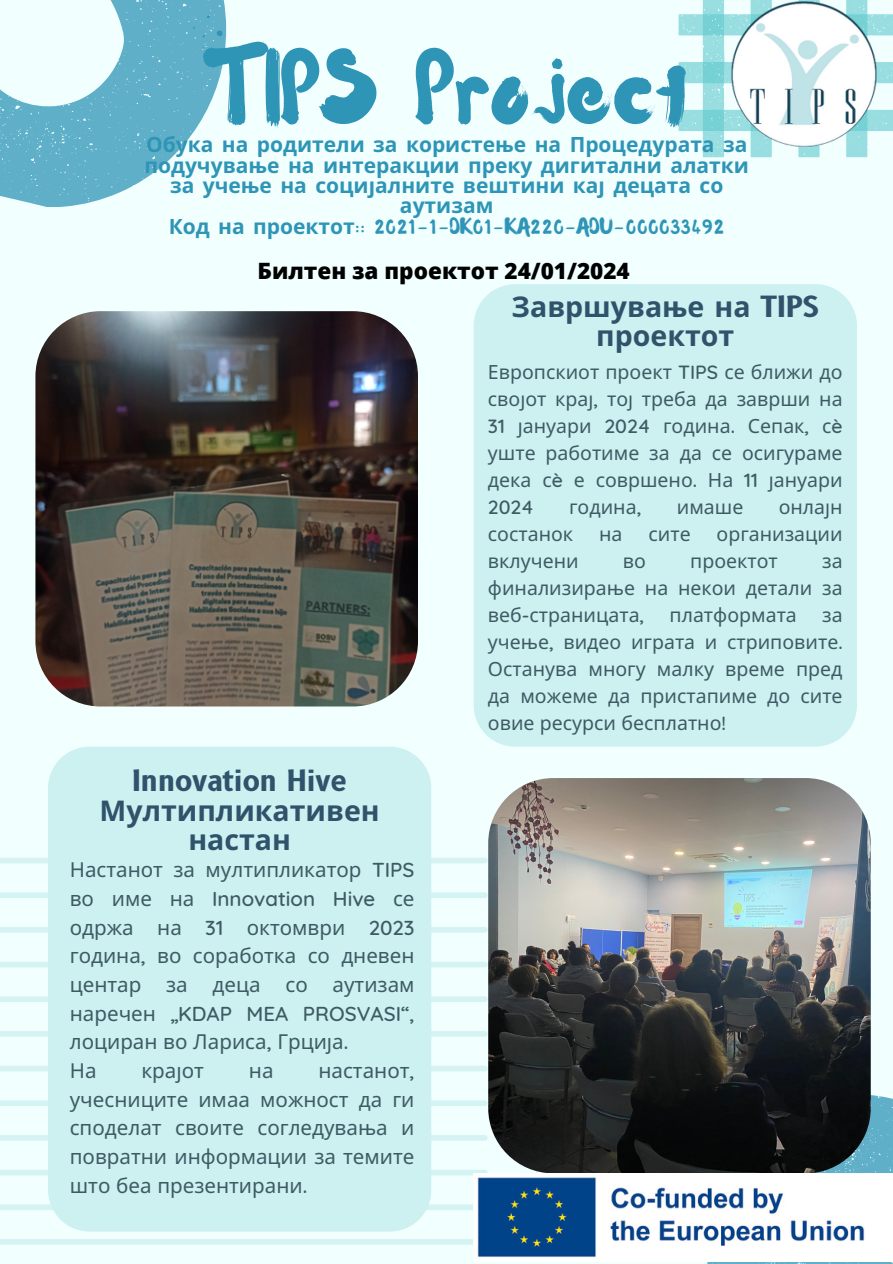
<style>
.page{position:relative;width:893px;height:1264px;background:#fff}
.page>*{position:absolute;margin:0;border:0;box-sizing:border-box;transform-origin:0 0}
.t1{font:96px "Waterlily";color:#2f95b6}
.t2{font:700 28.5px/29.2px "Noto Sans";color:#30526a;text-align:center}
.t3{font:800 22.5px "Open Sans";color:#000}
.t4{font:700 21px/20.2px "Noto Sans";color:#2f95b6;text-align:center}
.t5{font:20.55px/28.7px "Noto Sans";color:#3e5b64}
.t6{font:19.5px/27px "Noto Sans";color:#3e5b64;text-align:justify}
.s1{font-family:"Waterlily";font-weight:400}
.s2{font-family:"B612"}
.s3{font-family:"Quicksand";font-weight:500}
</style>
<div class="page">
<div style="left:0;top:0;width:892px;height:1263px;background:#f1ffff"></div>
<svg style="left:707px;top:1094px;width:185px;height:169px;background:#6cb2c8"></svg>
<svg style="left:0;top:0;width:226px;height:207px;fill:#5fafc8"></svg>
<svg style="left:0;top:857px;width:487px;height:405px"></svg>
<svg style="left:678px;top:0;width:214px;height:157px"></svg>
<div style="left:48px;top:746px;width:383px;height:485px;background:#cdf0f1"></div>
<div style="left:473px;top:284px;width:383px;height:462px;background:#cdf0f1"></div>
<img style="left:35px;top:311px;width:383px;height:395px;border-radius:65px">
<img style="left:731px;top:2px;width:145px;height:145px">
<img style="left:488px;top:778px;width:382px;height:395px;border-radius:65px">
<img style="left:473px;top:1173px;width:419px;height:88px">
<h2 class="t1" style="left:207px;top:28px;width:481px">TIPS Project</h2>
<h2 class="t4" style="left:144px;top:134px;width:606px">Обука на родители за користење на Процедурата за подучување на интеракции преку дигитални алатки за учење на социјалните вештини кај децата со аутизам<br>Код на проектот<span class="s1">:: 2021-1-DK01-KA220-ADU-000033492</span></h2>
<p class="t3" style="left:257px;top:254px;width:374px">Билтен за проектот 24/01/2024</p>
<p class="t2" style="left:511px;top:291px;width:309px">Завршување на <span class="s2">TIPS </span>проектот</p>
<h2 class="t2" style="left:100px;top:765px;width:281px"><span class="s2">Innovation Hive<br></span>Мултипликативен настан</h2>
<h1 class="t5" style="left:70px;top:855px;width:346px">Настанот за мултипликатор <span class="s3">TIPS </span>во име на <span class="s3">Innovation Hive</span> се одржа на <span class="s3">31</span> октомври <span class="s3">2023 </span>година<span class="s3">,</span> во соработка со дневен центар за деца со аутизам наречен <span class="s3">„KDAP MEA PROSVASI“, </span>лоциран во Лариса<span class="s3">,</span> Грција<span class="s3">.<br></span>На</h1>
<h1 class="t5" style="left:70px;top:1055px;width:346px;text-align:justify;text-indent:248px">настанот<span class="s3">, </span>учесниците имаа можност да ги споделат своите согледувања и повратни информации за темите што беа презентирани<span class="s3">.</span></h1>
<h1 class="t5" style="left:141px;top:1055px;width:64px">крајот</h1>
<h1 class="t5" style="left:249px;top:1055px;width:26px">на</h1>
<p class="t6" style="left:488px;top:357px;width:356px">Европскиот проект <span class="s3">TIPS</span> се ближи до својот крај<span class="s3">,</span> тој треба да заврши на <span class="s3">31</span> јануари <span class="s3">2024</span> година<span class="s3">.</span> Сепак<span class="s3">,</span> с<span class="s3">è </span>уште работиме за да се осигураме дека с<span class="s3">è</span> е совршено<span class="s3">.</span> На <span class="s3">11</span> јануари <span class="s3">2024</span></p>
<p class="t6" style="left:569px;top:492px;width:74px">година<span class="s3">,</span></p>
<p class="t6" style="left:676px;top:492px;width:68px">имаше</p>
<p class="t6" style="left:778px;top:492px;width:65px">онлајн</p>
<p class="t6" style="left:488px;top:519px;width:87px">состанок</p>
<p class="t6" style="left:599px;top:519px;width:25px">на</p>
<p class="t6" style="left:648px;top:519px;width:44px">сите</p>
<p class="t6" style="left:716px;top:519px;width:127px">организации</p>
<p class="t6" style="left:488px;top:546px;width:92px">вклучени</p>
<p class="t6" style="left:623px;top:546px;width:25px">во</p>
<p class="t6" style="left:690px;top:546px;width:89px">проектот</p>
<p class="t6" style="left:488px;top:546px;width:356px;text-indent:334px">за финализирање на некои детали за веб<span class="s3">-</span>страницата<span class="s3">,</span></p>
<p class="t6" style="left:669px;top:600px;width:129px">платформата</p>
<p class="t6" style="left:488px;top:600px;width:356px;text-indent:334px">за учење<span class="s3">,</span> видео играта и стриповите<span class="s3">.<br></span>Останува многу малку време пред да можеме да пристапиме до сите овие ресурси бесплатно<span class="s3">!</span></p>
</div>
